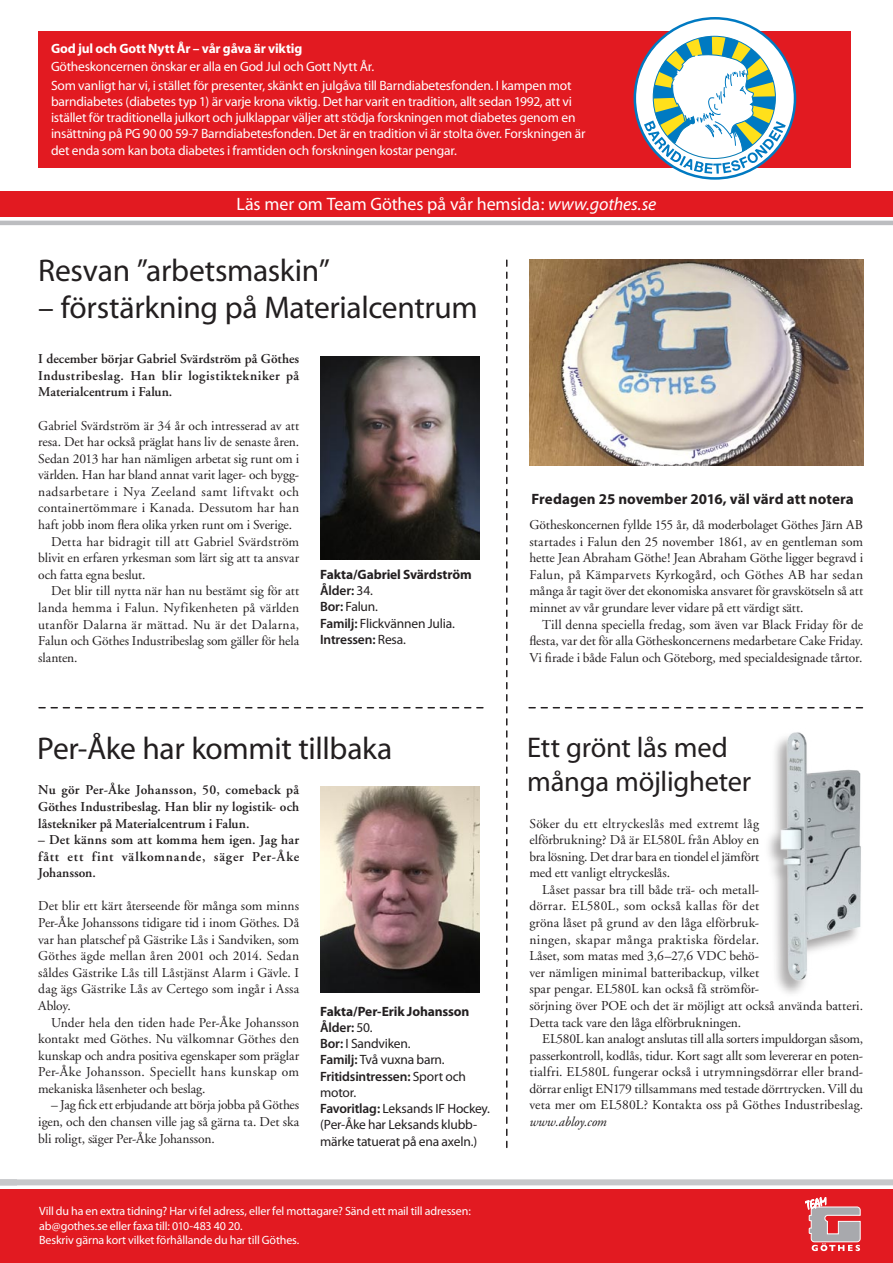
<style>
.page{position:relative;width:893px;height:1263px;background:#fff}
.page>*{position:absolute;margin:0;border:0;box-sizing:border-box;transform-origin:0 0}
.t1{font:31.5px "Myriad";letter-spacing:-.01em;color:#231f20}
.t2{font:28.5px/34.2px "Myriad";letter-spacing:-.01em;color:#231f20}
.t3{font:18px "Myriad";letter-spacing:-.005em;color:#fff}
.t4{font:700 15px "Myriad";letter-spacing:.005em;color:#231f20}
.t5{font:13.5px/16.6px "Adobe Garamond";letter-spacing:.005em;color:#231f20;text-align:justify}
.t6{font:13.5px/16.2px "Myriad";letter-spacing:-.015em;color:#fff}
.t7{font:600 13.5px/16.6px "Adobe Garamond";letter-spacing:.015em;color:#231f20;text-align:justify}
.t8{font:13.5px/16.2px "Myriad Pro";letter-spacing:-.015em;color:#231f20}
.t9{font:13.5px "Adobe Garamond";letter-spacing:.03em;color:#231f20}
.t10{font:700 13.5px "Myriad";letter-spacing:-.01em;color:#fff}
.t11{font:italic 13.5px "Adobe Garamond";letter-spacing:-.01em;color:#231f20}
.t12{font:12px/14.4px "Myriad Pro";letter-spacing:-.01em;color:#fff}
.s1{font-style:italic}
.s2{font-weight:700}
.s3{font-weight:600}
</style>
<div class="page">
<div style="left:0;top:1189px;width:893px;height:74px;background:#e21a21"></div>
<div style="left:0;top:1179px;width:893px;height:6px;background:#c7c8ca"></div>
<div style="left:0;top:191px;width:893px;height:26px;background:#e21a21"></div>
<hr style="left:0;top:221px;width:893px;height:4px;background:#bcbdc0">
<svg style="left:805px;top:1197px;width:55px;height:54px"></svg>
<svg style="left:39px;top:707px;width:444px;height:1px"></svg>
<div style="left:763px;top:730px;width:102px;height:269px;background:#231f20;opacity:.4"></div>
<img style="left:776px;top:730px;width:87px;height:253px">
<img style="left:320px;top:787px;width:160px;height:205px">
<img style="left:320px;top:356px;width:160px;height:203px">
<svg style="left:506px;top:260px;width:1px;height:887px"></svg>
<img style="left:529px;top:259px;width:334px;height:207px">
<div style="left:38px;top:31px;width:812px;height:136px;background:#e21a21"></div>
<svg style="left:635px;top:19px;width:160px;height:159px;fill:#fff"></svg>
<svg style="left:644px;top:36px;width:142px;height:138px;background:#becdc6"></svg>
<svg style="left:529px;top:707px;width:333px;height:1px"></svg>
<p class="t10" style="left:51px;top:42px;width:253px">God jul och Gott Nytt År – vår gåva är viktig</p>
<p class="t6" style="left:51px;top:58px;width:522px;line-height:18.3px">Götheskoncernen önskar er alla en God Jul och Gott Nytt År.<br>Som vanligt har vi, i stället för presenter, skänkt en julgåva till Barndiabetesfonden. I kampen mot</p>
<p class="t6" style="left:51px;top:94px;width:536px">barndiabetes (diabetes typ 1) är varje krona viktig. Det har varit en tradition, allt sedan 1992, att vi istället för traditionella julkort och julklappar väljer att stödja forskningen mot diabetes genom en insättning på PG 90 00 59-7 Barndiabetesfonden. Det är en tradition vi är stolta över. Forskningen är det enda som kan bota diabetes i framtiden och forskningen kostar pengar.</p>
<h3 class="t3" style="left:236px;top:195px;width:421px">Läs mer om Team Göthes på vår hemsida: <span class="s1">www.gothes.se</span></h3>
<h1 class="t1" style="left:38px;top:254px;width:293px">Resvan ”arbetsmaskin”</h1>
<h1 class="t1" style="left:38px;top:292px;width:441px">– förstärkning på Materialcentrum</h1>
<p class="t7" style="left:38px;top:351px;width:262px">I december börjar Gabriel Svärdström på Göthes Industribeslag. Han blir logistiktekniker på Materialcentrum i Falun.</p>
<p class="t5" style="left:38px;top:417px;width:262px">Gabriel Svärdström är 34 år och intresserad av att</p>
<p class="t5" style="left:38px;top:434px;width:262px">resa. Det har också präglat hans liv de senaste åren.</p>
<p class="t5" style="left:38px;top:450px;width:262px">Sedan 2013 har han nämligen arbetat sig runt om i</p>
<p class="t5" style="left:38px;top:467px;width:262px">världen. Han har bland annat varit lager- och bygg-</p>
<p class="t9" style="left:38px;top:484px;width:262px">nadsarbetare i Nya Zeeland samt liftvakt och</p>
<p class="t5" style="left:38px;top:500px;width:262px">containertömmare i Kanada. Dessutom har han</p>
<p class="t5" style="left:38px;top:517px;width:255px">haft jobb inom flera olika yrken runt om i Sverige.</p>
<p class="t5" style="left:51px;top:533px;width:250px">Detta har bidragit till att Gabriel Svärdström</p>
<p class="t5" style="left:38px;top:550px;width:262px">blivit en erfaren yrkesman som lärt sig att ta ansvar</p>
<p class="t5" style="left:38px;top:566px;width:109px">och fatta egna beslut.</p>
<p class="t5" style="left:51px;top:583px;width:250px">Det blir till nytta när han nu bestämt sig för att</p>
<p class="t5" style="left:38px;top:600px;width:262px">landa hemma i Falun. Nyfikenheten på världen</p>
<p class="t5" style="left:38px;top:616px;width:262px">utanför Dalarna är mättad. Nu är det Dalarna,</p>
<p class="t5" style="left:38px;top:633px;width:262px">Falun och Göthes Industribeslag som gäller för hela</p>
<p class="t5" style="left:38px;top:649px;width:41px">slanten.</p>
<p class="t8" style="left:320px;top:567px;width:153px"><span class="s2">Fakta/Gabriel Svärdström<br></span><span class="s3">Ålder:</span> 34.<br><span class="s3">Bor:</span> Falun.<br><span class="s3">Familj:</span> Flickvännen Julia.<br><span class="s3">Intressen:</span> Resa.</p>
<h1 class="t1" style="left:37px;top:733px;width:356px">Per-Åke har kommit tillbaka</h1>
<p class="t7" style="left:38px;top:782px;width:262px">Nu gör Per-Åke Johansson, 50, comeback på Göthes Industribeslag. Han blir ny logistik- och låstekniker på Materialcentrum i Falun.</p>
<p class="t7" style="left:38px;top:832px;width:262px">– Det känns som att komma hem igen. Jag har fått ett fint välkomnande, säger Per-Åke Johansson.</p>
<p class="t5" style="left:38px;top:898px;width:262px">Det blir ett kärt återseende för många som minns Per-Åke Johanssons tidigare tid i inom Göthes. Då var han platschef på Gästrike Lås i Sandviken, som Göthes ägde mellan åren 2001 och 2014. Sedan såldes Gästrike Lås till Låstjänst Alarm i Gävle. I dag ägs Gästrike Lås av Certego som ingår i Assa Abloy.</p>
<p class="t5" style="left:38px;top:1014px;width:262px;text-indent:13px">Under hela den tiden hade Per-Åke Johansson kontakt med Göthes. Nu välkomnar Göthes den kunskap och andra positiva egenskaper som präglar Per-Åke Johansson. Speciellt hans kunskap om mekaniska låsenheter och beslag.</p>
<p class="t5" style="left:38px;top:1097px;width:263px;text-indent:13px">– Jag fick ett erbjudande att börja jobba på Göthes igen, och den chansen ville jag så gärna ta. Det ska bli roligt, säger Per-Åke Johansson.</p>
<p class="t8" style="left:320px;top:1003px;width:171px"><span class="s2">Fakta/Per-Erik Johansson<br></span><span class="s3">Ålder:</span> 50.<br><span class="s3">Bor:</span> I Sandviken.<br><span class="s3">Familj:</span> Två vuxna barn.<br><span class="s3">Fritidsintressen:</span> Sport och motor.<br><span class="s3">Favoritlag:</span> Leksands IF Hockey. (Per-Åke har Leksands klubb&shy;märke tatuerat på ena axeln.)</p>
<p class="t12" style="left:39px;top:1204px;width:433px">Vill du ha en extra tidning? Har vi fel adress, eller fel mottagare? Sänd ett mail till adressen: ab@gothes.se eller faxa till: 010-483 40 20.<br>Beskriv gärna kort vilket förhållande du har till Göthes.</p>
<p class="t4" style="left:531px;top:491px;width:324px">Fredagen 25 november 2016, väl värd att notera</p>
<p class="t5" style="left:529px;top:517px;width:335px">Götheskoncernen fyllde 155 år, då moderbolaget Göthes Järn AB startades i Falun den 25 november 1861, av en gentleman som hette Jean Abraham Göthe! Jean Abraham Göthe ligger begravd i Falun, på Kämparvets Kyrkogård, och Göthes AB har sedan många år tagit över det ekonomiska ansvaret för gravskötseln så att minnet av vår grundare lever vidare på ett värdigt sätt.</p>
<p class="t5" style="left:529px;top:616px;width:335px;text-indent:13px">Till denna speciella fredag, som även var Black Friday för de flesta, var det för alla Götheskoncernens medarbetare Cake Friday.<br>Vi firade i både Falun och Göteborg, med specialdesignade tårtor.</p>
<h2 class="t2" style="left:527px;top:732px;width:225px">Ett grönt lås med många möjligheter</h2>
<p class="t5" style="left:529px;top:815px;width:231px">Söker du ett eltryckeslås med extremt låg elförbrukning? Då är EL580L från Abloy en bra lösning. Det drar bara en tiondel el jämfört med ett vanligt eltryckeslås.</p>
<p class="t5" style="left:529px;top:882px;width:335px;text-align:left;text-indent:13px">Låset passar bra till både trä- och metall-<br>dörrar. EL580L, som också kallas för det<br>gröna låset på grund av den låga elförbruk-<br>ningen, skapar många praktiska fördelar.<br>Låset, som matas med 3,6–27,6 VDC behö-<br>ver nämligen minimal batteribackup, vilket<br>spar pengar. EL580L kan också få strömför-<br>sörjning över POE och det är möjligt att också använda batteri.<br>Detta tack vare den låga elförbrukningen.</p>
<p class="t5" style="left:529px;top:1031px;width:335px;text-indent:13px">EL580L kan analogt anslutas till alla sorters impuldorgan såsom, passerkontroll, kodlås, tidur. Kort sagt allt som levererar en poten&shy;tialfri. EL580L fungerar också i utrymningsdörrar eller brand&shy;dörrar enligt EN179 tillsammans med testade dörrtrycken. Vill du veta mer om EL580L? Kontakta oss på Göthes Industribeslag.</p>
<p class="t11" style="left:529px;top:1114px;width:79px">www.abloy.com</p>
</div>
